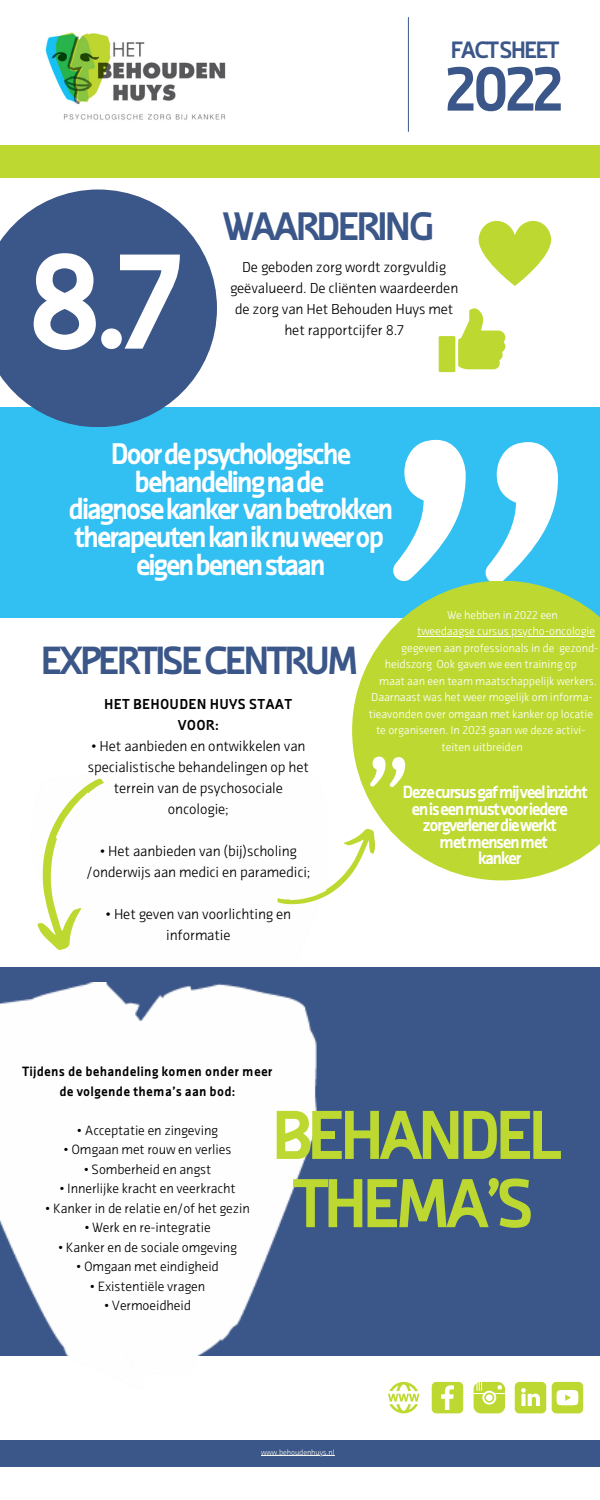
<style>
.page{position:relative;width:600px;height:1500px;background:#fff}
.page>*{position:absolute;margin:0;border:0;box-sizing:border-box;transform-origin:0 0}
.t1{font:700 148.1px "Proband Special";color:#fff}
.t2{font:700 71.9px/68.2px "Proband Special";letter-spacing:-.1em;color:#bdd931}
.t3{font:700 68.1px "Proband Special";color:#3b5688}
.t4{font:700 41.4px "Proband Special";letter-spacing:-.1em;color:#3b5688}
.t5{font:700 40.9px "Proband Special";letter-spacing:-.1em;color:#3b5688}
.t6{font:700 31.1px/27.8px "Proband Special";letter-spacing:-.1em;color:#fff;text-align:center}
.t7{font:700 24.7px "Proband Special";letter-spacing:-.1em;color:#3b5688}
.t8{font:700 18.4px/16.4px "Proband Special";letter-spacing:-.1em;color:#fff;text-align:center}
.t9{font:300 15px/21px "Proband Special";color:#000;text-align:center}
.t10{font:700 15px/21px "Proband Special";color:#000;text-align:center}
.t11{font:300 14px "Proband Special";color:#000}
.t12{font:700 14px/19.5px "Proband Special";color:#000;text-align:center}
.t13{font:300 12px "Proband Special";color:#fff}
.t14{font:300 8px "Proband Special";color:#f5f5ef}
</style>
<div class="page">
<div style="left:0;top:1440px;width:600px;height:26px;background:#3b5688"></div>
<div style="left:0;top:407px;width:600px;height:211px;background:#32bff2"></div>
<div style="left:0;top:145px;width:600px;height:32px;background:#bdd931"></div>
<img style="left:45px;top:32px;width:181px;height:88px">
<hr style="left:408px;top:17px;width:1px;height:114px;background:#3b5688">
<svg style="left:0;top:189px;width:217px;height:238px;fill:#3b5688"></svg>
<div style="left:439px;top:336px;width:16px;height:36px;background:#bdd931"></div>
<svg style="left:458px;top:308px;width:47px;height:61px"></svg>
<svg style="left:393px;top:440px;width:73px;height:141px"></svg>
<svg style="left:485px;top:442px;width:73px;height:139px"></svg>
<div style="left:0;top:967px;width:600px;height:389px;background:#3b5688"></div>
<img style="left:0;top:983px;width:318px;height:373px">
<svg style="left:37px;top:778px;width:67px;height:172px"></svg>
<svg style="left:478px;top:220px;width:74px;height:66px"></svg>
<svg style="left:432px;top:1382px;width:31px;height:31px"></svg>
<svg style="left:474px;top:1382px;width:31px;height:31px"></svg>
<svg style="left:515px;top:1382px;width:31px;height:31px"></svg>
<svg style="left:388px;top:1382px;width:31px;height:31px"></svg>
<svg style="left:277px;top:839px;width:75px;height:66px"></svg>
<svg style="left:352px;top:581px;width:248px;height:299px;fill:#bdd931"></svg>
<hr style="left:417px;top:636px;width:178px;height:1px;background:#fff">
<svg style="left:370px;top:757px;width:35px;height:30px"></svg>
<svg style="left:552px;top:1382px;width:31px;height:31px"></svg>
<hr style="left:261px;top:1456px;width:74px;height:1px;background:#f5f5ef">
<h3 class="t7" style="left:450px;top:39px;width:111px">FACTSHEET</h3>
<h1 class="t1" style="left:25px;top:238px;width:161px">8.7</h1>
<h3 class="t3" style="left:445px;top:60px;width:123px">2022</h3>
<h3 class="t4" style="left:223px;top:209px;width:214px">WAARDERING</h3>
<p class="t9" style="left:230px;top:258px;width:230px">De geboden zorg wordt zorgvuldig geëvalueerd. De cliënten waardeerden de zorg van Het Behouden Huys met</p>
<p class="t9" style="left:284px;top:321px;width:121px">het rapportcijfer 8.7</p>
<h3 class="t6" style="left:68px;top:442px;width:328px">Doordepsychologische behandelingnade diagnosekanker vanbetrokken therapeutenkaniknuweerop eigenbenenstaan</h3>
<h3 class="t5" style="left:40px;top:643px;width:321px">EXPERTISECENTRUM</h3>
<p class="t10" style="left:104px;top:695px;width:190px">HET BEHOUDEN HUYS STAAT<br>VOOR:</p>
<p class="t9" style="left:88px;top:737px;width:223px">• Het aanbieden en ontwikkelen van specialistische behandelingen op het terrein van de psychosociale oncologie;</p>
<p class="t9" style="left:86px;top:842px;width:226px">• Het aanbieden van (bij)scholing /onderwijs aan medici en paramedici;</p>
<p class="t9" style="left:106px;top:905px;width:187px">• Het geven van voorlichting en informatie</p>
<p class="t13" style="left:447px;top:610px;width:112px">We hebben in 2022 een</p>
<p class="t13" style="left:417px;top:626px;width:179px">tweedaagse cursus psycho-oncologie</p>
<p class="t13" style="left:401px;top:643px;width:199px">gegeven aan professionals in de gezond-</p>
<p class="t13" style="left:385px;top:659px;width:194px">heidszorg Ook gaven we een training op</p>
<p class="t13" style="left:379px;top:676px;width:219px">maat aan een team maatschappelijk werkers.</p>
<p class="t13" style="left:371px;top:692px;width:223px">Daarnaast was het weer mogelijk om informa-</p>
<p class="t13" style="left:369px;top:709px;width:226px">tieavonden over omgaan met kanker op locatie</p>
<p class="t13" style="left:376px;top:725px;width:211px">te organiseren. In 2023 gaan we deze activi-</p>
<p class="t13" style="left:441px;top:742px;width:83px">teiten uitbreiden</p>
<p class="t8" style="left:402px;top:785px;width:187px">Dezecursusgafmijveelinzicht eniseenmustvooriedere zorgverlenerdiewerkt metmensenmet<br>kanker</p>
<p class="t12" style="left:22px;top:1063px;width:252px">Tijdens de behandeling komen onder meer de volgende thema’s aan bod:</p>
<p class="t11" style="left:77px;top:1124px;width:143px">• Acceptatie en zingeving</p>
<p class="t11" style="left:64px;top:1144px;width:169px">• Omgaan met rouw en verlies</p>
<p class="t11" style="left:84px;top:1163px;width:129px">• Somberheid en angst</p>
<p class="t11" style="left:59px;top:1183px;width:178px">• Innerlijke kracht en veerkracht</p>
<p class="t11" style="left:45px;top:1202px;width:206px">• Kanker in de relatie en/of het gezin</p>
<p class="t11" style="left:84px;top:1222px;width:128px">• Werk en re-integratie</p>
<p class="t11" style="left:58px;top:1241px;width:180px">• Kanker en de sociale omgeving</p>
<p class="t11" style="left:76px;top:1261px;width:144px">• Omgaan met eindigheid</p>
<p class="t11" style="left:90px;top:1280px;width:117px">• Existentiële vragen</p>
<p class="t11" style="left:104px;top:1300px;width:88px">• Vermoeidheid</p>
<h2 class="t2" style="left:271px;top:1107px;width:294px">BEHANDEL<br>THEMA’S</h2>
<p class="t14" style="left:261px;top:1449px;width:75px">www.behoudenhuys.nl</p>
</div>
